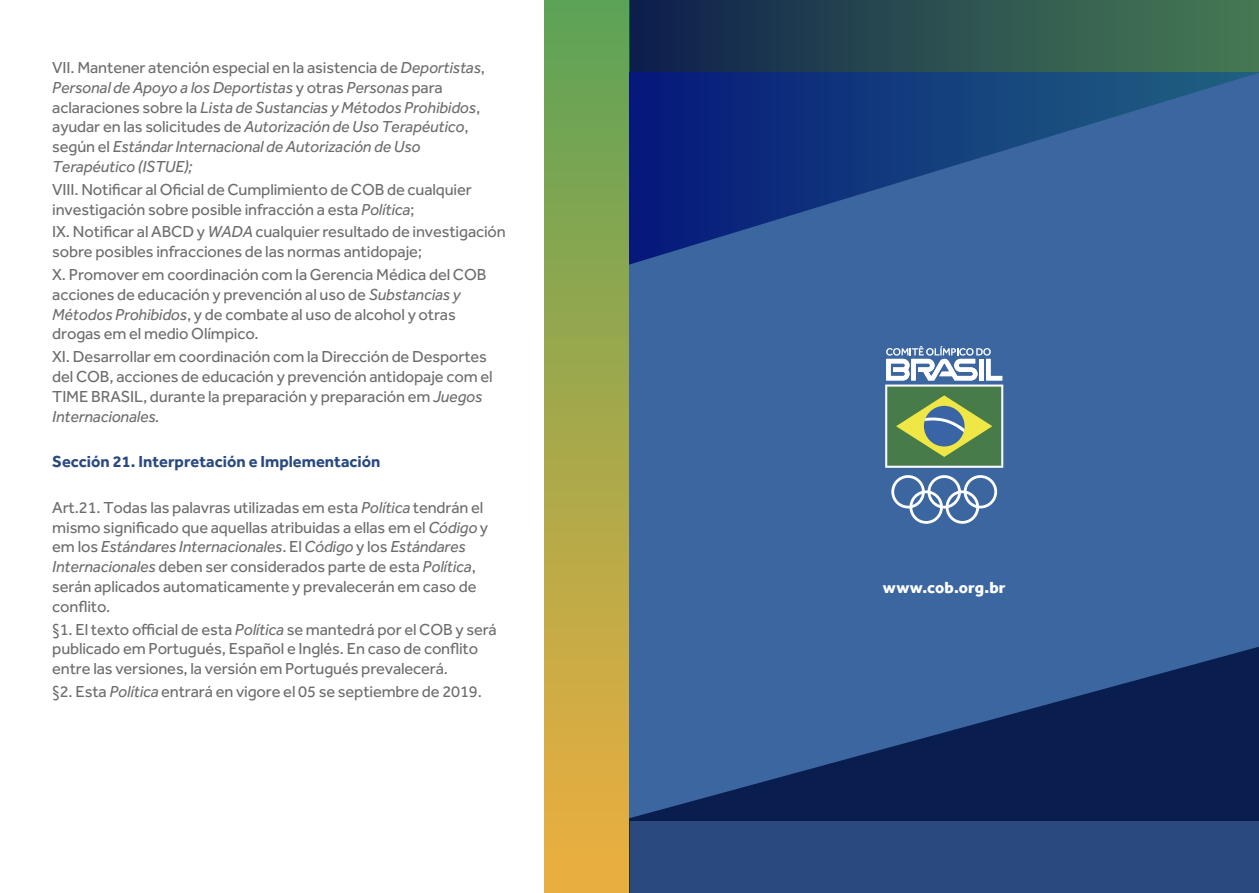
<style>
.page{position:relative;width:1259px;height:893px;background:#fff}
.page>*{position:absolute;margin:0;border:0;box-sizing:border-box;transform-origin:0 0}
.t1{font:16.5px/19.8px "Effra";letter-spacing:-.01em;color:#6d6d70}
.t2{font:italic 16.5px/19.8px "Effra";letter-spacing:-.01em;color:#6d6d70}
.t3{font:700 16.5px "Effra";color:#29497f}
.t4{font:800 16.5px "Effra";letter-spacing:.005em;color:#fff}
.s1{font-style:normal}
.s2{font-style:italic}
</style>
<div class="page">
<div style="left:544px;top:0;width:85px;height:893px;background:linear-gradient(to bottom,#5ea357,#f0af3f)"></div>
<div style="left:629px;top:72px;width:630px;height:749px;background:#3b66a0"></div>
<svg style="left:629px;top:0;width:630px;height:265px"></svg>
<svg style="left:629px;top:646px;width:630px;height:247px"></svg>
<svg style="left:891px;top:475px;width:106px;height:49px"></svg>
<svg style="left:885px;top:346px;width:118px;height:122px"></svg>
<p class="t2" style="left:52px;top:57px;width:434px"><span class="s1">VII. Mantener atención especial en la asistencia de</span> Deportistas<span class="s1">, </span>Personal de Apoyo a los Deportistas <span class="s1">y otras</span> Personas <span class="s1">para aclaraciones sobre la</span> Lista de Sustancias y Métodos Prohibidos<span class="s1">, ayudar en las solicitudes de</span> Autorización de Uso Terapéutico<span class="s1">, según el</span> Estándar Internacional de Autorización de Uso Terapéutico (ISTUE);</p>
<p class="t1" style="left:52px;top:179px;width:421px">VIII. Notificar al Oficial de Cumplimiento de COB de cualquier investigación sobre posible infracción a esta <span class="s2">Política</span>;</p>
<p class="t1" style="left:52px;top:222px;width:455px">IX. Notificar al ABCD y <span class="s2">WADA</span> cualquier resultado de investigación sobre posibles infracciones de las normas antidopaje;</p>
<p class="t1" style="left:52px;top:264px;width:436px">X. Promover em coordinación com la Gerencia Médica del COB acciones de educación y prevención al uso de <span class="s2">Substancias y Métodos Prohibidos</span>, y de combate al uso de alcohol y otras drogas em el medio Olímpico.</p>
<p class="t1" style="left:52px;top:347px;width:442px">XI. Desarrollar em coordinación com la Dirección de Desportes del COB, acciones de educación y prevención antidopaje com el TIME BRASIL, durante la preparación y preparación em <span class="s2">Juegos Internacionales.</span></p>
<p class="t3" style="left:52px;top:452px;width:330px">Sección 21. Interpretación e Implementación</p>
<p class="t1" style="left:52px;top:497px;width:437px">Art.21. Todas las palavras utilizadas em esta <span class="s2">Política</span> tendrán el mismo significado que aquellas atribuidas a ellas em el <span class="s2">Código</span> y em los <span class="s2">Estándares Internacionales</span>. El <span class="s2">Código</span> y los <span class="s2">Estándares Internacionales</span> deben ser considerados parte de esta <span class="s2">Política</span>, serán aplicados automaticamente y prevalecerán em caso de conflito.</p>
<p class="t1" style="left:52px;top:619px;width:446px">§1. El texto official de esta <span class="s2">Política</span> se mantedrá por el COB y será publicado em Portugués, Español e Inglés. En caso de conflito entre las versiones, la versión em Portugués prevalecerá.</p>
<p class="t1" style="left:52px;top:681px;width:431px">§2. Esta <span class="s2">Política</span> entrará en vigore el 05 se septiembre de 2019.</p>
<p class="t4" style="left:883px;top:577px;width:124px">www.cob.org.br</p>
</div>
